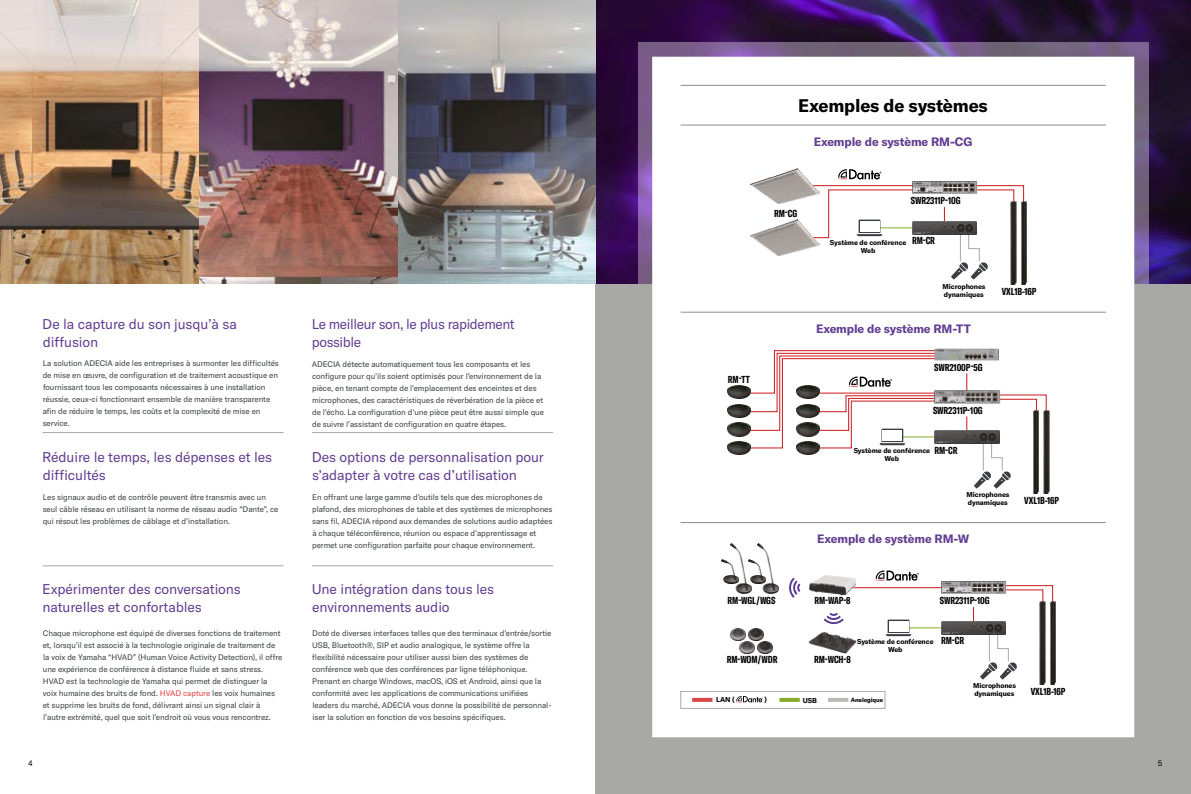
<style>
.page{position:relative;width:1191px;height:794px;background:#fff}
.page>*{position:absolute;margin:0;border:0;box-sizing:border-box;transform-origin:0 0}
.t1{font:700 18px "GT America Y";letter-spacing:-.01em;color:#000}
.t2{font:14px/18px "GT America Y";letter-spacing:-.01em;color:#623d91}
.t3{font:14px/18px "GT America Y";letter-spacing:-.03em;color:#623d91}
.t4{font:700 12px "GT America Y";letter-spacing:-.01em;color:#623d91}
.t5{font:700 extra-condensed 10px "GT America Y";letter-spacing:-.01em;color:#000}
.t6{font:8px/12px "GT America Y";letter-spacing:-.01em;color:#3c3f41}
.t7{font:8px "GT America Y";color:#000}
.t8{font:8px "GT America Y";color:#000}
.t9{font:700 7px/8px "GT America Y";letter-spacing:-.01em;color:#000}
.t10{font:700 6px "GT America Y";letter-spacing:-.01em;color:#000}
.s1{color:#e84242}
</style>
<div class="page">
<div style="left:595px;top:0;width:596px;height:794px;background:#a8a8a7"></div>
<img style="left:0;top:0;width:1191px;height:283px">
<svg style="left:638px;top:43px;width:510px;height:240px;background:#7a638c"></svg>
<div style="left:652px;top:57px;width:482px;height:680px;background:#fff"></div>
<hr style="left:43px;top:432px;width:240px;height:1px;background:#a8a8a7">
<hr style="left:43px;top:565px;width:240px;height:1px;background:#a8a8a7">
<hr style="left:312px;top:432px;width:241px;height:1px;background:#a8a8a7">
<hr style="left:312px;top:565px;width:241px;height:1px;background:#a8a8a7">
<hr style="left:680px;top:85px;width:426px;height:1px;background:#3c3f41">
<hr style="left:680px;top:125px;width:426px;height:1px;background:#3c3f41">
<hr style="left:680px;top:312px;width:426px;height:1px;background:#3c3f41">
<hr style="left:680px;top:522px;width:426px;height:1px;background:#3c3f41">
<svg style="left:944px;top:207px;width:1px;height:14px"></svg>
<svg style="left:969px;top:185px;width:55px;height:21px"></svg>
<hr style="left:806px;top:185px;width:115px;height:1px;background:#cd1719">
<svg style="left:810px;top:189px;width:112px;height:50px;background:#f7f2f2"></svg>
<img style="left:912px;top:221px;width:64px;height:13px">
<img style="left:911px;top:180px;width:66px;height:15px">
<img style="left:1009px;top:200px;width:8px;height:85px">
<img style="left:1020px;top:200px;width:7px;height:85px">
<svg style="left:951px;top:232px;width:37px;height:47px;background:#dcdcdc"></svg>
<img style="left:750px;top:168px;width:69px;height:36px">
<img style="left:750px;top:220px;width:69px;height:35px">
<svg style="left:838px;top:169px;width:43px;height:10px"></svg>
<svg style="left:974px;top:441px;width:37px;height:47px;background:#e0e0e1"></svg>
<svg style="left:966px;top:373px;width:1px;height:17px"></svg>
<svg style="left:966px;top:416px;width:1px;height:14px"></svg>
<svg style="left:992px;top:394px;width:55px;height:21px"></svg>
<img style="left:945px;top:390px;width:55px;height:14px">
<img style="left:1032px;top:410px;width:7px;height:85px">
<img style="left:1042px;top:410px;width:8px;height:85px">
<img style="left:796px;top:449px;width:23px;height:5px">
<img style="left:934px;top:349px;width:65px;height:11px">
<img style="left:945px;top:430px;width:54px;height:13px">
<img style="left:727px;top:385px;width:4px;height:14px">
<img style="left:727px;top:404px;width:4px;height:13px">
<img style="left:727px;top:423px;width:4px;height:13px">
<img style="left:727px;top:441px;width:23px;height:13px">
<svg style="left:731px;top:350px;width:214px;height:99px;background:#e3d5d5"></svg>
<hr style="left:899px;top:627px;width:50px;height:1px;background:#86ac29">
<svg style="left:885px;top:619px;width:26px;height:17px"></svg>
<div style="left:888px;top:621px;width:20px;height:10px;background:#fff"></div>
<svg style="left:973px;top:607px;width:1px;height:14px"></svg>
<svg style="left:998px;top:584px;width:55px;height:22px"></svg>
<hr style="left:835px;top:587px;width:115px;height:1px;background:#cd1719">
<img style="left:941px;top:621px;width:64px;height:13px">
<img style="left:940px;top:580px;width:66px;height:15px">
<img style="left:1038px;top:600px;width:8px;height:85px">
<img style="left:1049px;top:600px;width:7px;height:85px">
<svg style="left:980px;top:632px;width:37px;height:47px;background:#dcdcdc"></svg>
<svg style="left:875px;top:570px;width:44px;height:11px"></svg>
<img style="left:749px;top:629px;width:15px;height:11px">
<img style="left:758px;top:544px;width:20px;height:49px">
<img style="left:751px;top:559px;width:14px;height:24px">
<img style="left:730px;top:544px;width:21px;height:49px">
<img style="left:721px;top:559px;width:17px;height:24px">
<img style="left:731px;top:629px;width:15px;height:11px">
<img style="left:758px;top:641px;width:15px;height:12px">
<img style="left:740px;top:641px;width:15px;height:12px">
<img style="left:808px;top:574px;width:48px;height:21px">
<img style="left:808px;top:631px;width:48px;height:22px">
<svg style="left:823px;top:613px;width:20px;height:11px"></svg>
<svg style="left:789px;top:577px;width:11px;height:21px"></svg>
<div style="left:681px;top:691px;width:204px;height:17px;background:#fff"></div>
<div style="left:680px;top:691px;width:205px;height:17px;border:1px solid #a8a8a7"></div>
<svg style="left:692px;top:698px;width:20px;height:4px"></svg>
<svg style="left:779px;top:698px;width:20px;height:4px"></svg>
<hr style="left:828px;top:698px;width:20px;height:4px;background:#b9b9b8">
<svg style="left:736px;top:696px;width:27px;height:7px"></svg>
<h1 class="t1" style="left:798px;top:94px;width:191px">Exemples de systèmes</h1>
<h3 class="t4" style="left:814px;top:134px;width:160px">Exemple de système RM-CG</h3>
<h2 class="t2" style="left:42px;top:315px;width:196px">De la capture du son jusqu’à sa diffusion</h2>
<h2 class="t3" style="left:312px;top:315px;width:204px">Le meilleur son, le plus rapidement possible</h2>
<p class="t6" style="left:43px;top:357px;width:238px">La solution ADECIA aide les entreprises à surmonter les difficultés de mise en œuvre, de configuration et de traitement acoustique en fournissant tous les composants nécessaires à une installation réussie, ceux-ci fonctionnant ensemble de manière transparente afin de réduire le temps, les coûts et la complexité de mise en service.</p>
<p class="t6" style="left:312px;top:358px;width:234px">ADECIA détecte automatiquement tous les composants et les configure pour qu’ils soient optimisés pour l’environnement de la pièce, en tenant compte de l’emplacement des enceintes et des microphones, des caractéristiques de réverbération de la pièce et de l’écho. La configuration d’une pièce peut être aussi simple que de suivre l’assistant de configuration en quatre étapes.</p>
<h2 class="t2" style="left:42px;top:448px;width:231px">Réduire le temps, les dépenses et les difficultés</h2>
<p class="t6" style="left:43px;top:491px;width:237px">Les signaux audio et de contrôle peuvent être transmis avec un seul câble réseau en utilisant la norme de réseau audio “Dante”, ce qui résout les problèmes de câblage et d’installation.</p>
<h2 class="t2" style="left:42px;top:580px;width:200px">Expérimenter des conversations naturelles et confortables</h2>
<p class="t6" style="left:43px;top:627px;width:241px">Chaque microphone est équipé de diverses fonctions de traitement et, lorsqu’il est associé à la technologie originale de traitement de la voix de Yamaha “HVAD” (Human Voice Activity Detection), il offre une expérience de conférence à distance fluide et sans stress.<br>HVAD est la technologie de Yamaha qui permet de distinguer la voix humaine des bruits de fond. <span class="s1">HVAD capture</span> les voix humaines et supprime les bruits de fond, délivrant ainsi un signal clair à l’autre extrémité, quel que soit l’endroit où vous vous rencontrez.</p>
<h2 class="t2" style="left:312px;top:448px;width:234px">Des options de personnalisation pour s’adapter à votre cas d’utilisation</h2>
<p class="t6" style="left:312px;top:491px;width:242px">En offrant une large gamme d’outils tels que des microphones de plafond, des microphones de table et des systèmes de microphones sans fil, ADECIA répond aux demandes de solutions audio adaptées à chaque téléconférence, réunion ou espace d’apprentissage et permet une configuration parfaite pour chaque environnement.</p>
<h2 class="t2" style="left:312px;top:580px;width:184px">Une intégration dans tous les environnements audio</h2>
<p class="t6" style="left:312px;top:627px;width:241px">Doté de diverses interfaces telles que des terminaux d’entrée/sortie USB, Bluetooth®, SIP et audio analogique, le système offre la flexibilité nécessaire pour utiliser aussi bien des systèmes de conférence web que des conférences par ligne téléphonique.<br>Prenant en charge Windows, macOS, iOS et Android, ainsi que la conformité avec les applications de communications unifiées leaders du marché, ADECIA vous donne la possibilité de personnal&shy;iser la solution en fonction de vos besoins spécifiques.</p>
<p class="t5" style="left:728px;top:373px;width:24px">RM-TT</p>
<p class="t5" style="left:774px;top:207px;width:25px">RM-CG</p>
<p class="t5" style="left:911px;top:195px;width:51px">SWR2311P-10G</p>
<p class="t5" style="left:912px;top:235px;width:25px">RM-CR</p>
<p class="t9" style="left:830px;top:238px;width:78px;text-align:center">Système de conférence<br>Web</p>
<p class="t9" style="left:942px;top:282px;width:44px">Microphones dynamiques</p>
<h3 class="t4" style="left:816px;top:321px;width:156px">Exemple de système RM-TT</h3>
<p class="t5" style="left:934px;top:361px;width:50px">SWR2100P-5G</p>
<p class="t5" style="left:933px;top:404px;width:51px">SWR2311P-10G</p>
<p class="t5" style="left:934px;top:444px;width:25px">RM-CR</p>
<p class="t9" style="left:853px;top:447px;width:78px;text-align:center">Système de conférence<br>Web</p>
<p class="t5" style="left:1001px;top:286px;width:36px">VXL1B-16P</p>
<p class="t9" style="left:966px;top:490px;width:44px">Microphones dynamiques</p>
<h3 class="t4" style="left:817px;top:531px;width:154px">Exemple de système RM-W</h3>
<p class="t5" style="left:1024px;top:494px;width:36px">VXL1B-16P</p>
<p class="t5" style="left:727px;top:594px;width:49px">RM-WGL/WGS</p>
<p class="t5" style="left:814px;top:594px;width:38px">RM-WAP-8</p>
<p class="t5" style="left:940px;top:594px;width:51px">SWR2311P-10G</p>
<p class="t9" style="left:857px;top:637px;width:78px;text-align:center">Système de conférence<br>Web</p>
<p class="t5" style="left:941px;top:635px;width:25px">RM-CR</p>
<p class="t5" style="left:726px;top:653px;width:52px">RM-WOM/WDR</p>
<p class="t5" style="left:814px;top:653px;width:38px">RM-WCH-8</p>
<p class="t9" style="left:716px;top:696px;width:20px">LAN (</p>
<p class="t9" style="left:764px;top:696px;width:4px">)</p>
<p class="t9" style="left:803px;top:696px;width:16px">USB</p>
<p class="t10" style="left:850px;top:696px;width:34px">Analogique</p>
<p class="t9" style="left:973px;top:681px;width:44px">Microphones dynamiques</p>
<p class="t5" style="left:1030px;top:686px;width:36px">VXL1B-16P</p>
<p class="t7" style="left:28px;top:758px;width:6px">4</p>
<p class="t8" style="left:1157px;top:758px;width:6px">5</p>
</div>
